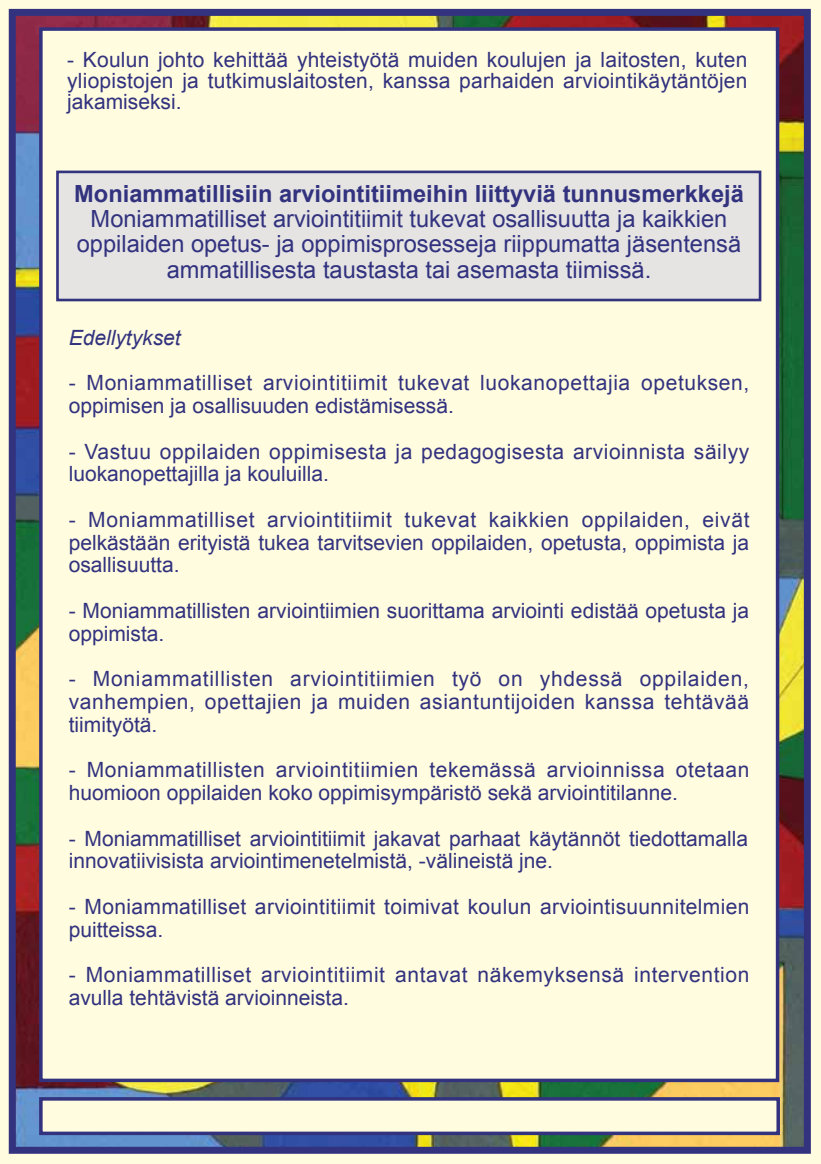
<style>
.page{position:relative;width:821px;height:1164px;background:#fff}
.page>*{position:absolute;margin:0;border:0;box-sizing:border-box;transform-origin:0 0}
.t1{font:23.62px/25.4px "Arial";color:#32327f;text-align:center}
.t2{font:700 23.62px "Arial";color:#32327f}
.t3{font:21px/22.8px "Arial";color:#32327f;text-align:justify}
.t4{font:21px/22.8px "Arial";letter-spacing:.03em;color:#32327f}
.t5{font:21px/22.8px "Arial";letter-spacing:.025em;color:#32327f}
.t6{font:italic 21px "Arial";color:#32327f}
</style>
<div class="page">
<img style="left:17px;top:17px;width:786px;height:1128px">
<div style="left:0;top:0;width:821px;height:12px;background:#fffcdf"></div>
<div style="left:807px;top:0;width:14px;height:1163px;background:#fffcdf"></div>
<div style="left:0;top:1150px;width:821px;height:13px;background:#fffcdf"></div>
<div style="left:0;top:0;width:12px;height:1163px;background:#fffcdf"></div>
<div style="left:39px;top:27px;width:740px;height:1054px;background:#fffcdf;border:4px solid #32327f"></div>
<div style="left:56px;top:170px;width:705px;height:131px;background:#e5e4e3;border:3px solid #32327f"></div>
<div style="left:9px;top:9px;width:802px;height:1144px;border:7px solid #32327f"></div>
<div style="left:39px;top:1096px;width:741px;height:38px;background:#fffcdf;border:4px solid #32327f"></div>
<p class="t3" style="left:67px;top:49px;width:682px;line-height:21px">- Koulun johto kehittää yhteistyötä muiden koulujen ja laitosten, kuten yliopistojen ja tutkimuslaitosten, kanssa parhaiden arviointikäytäntöjen jakamiseksi.</p>
<p class="t2" style="left:74px;top:178px;width:671px">Moniammatillisiin arviointitiimeihin liittyviä tunnusmerkkejä</p>
<p class="t1" style="left:77px;top:206px;width:666px">Moniammatilliset arviointitiimit tukevat osallisuutta ja kaikkien oppilaiden opetus- ja oppimisprosesseja riippumatta jäsentensä ammatillisesta taustasta tai asemasta tiimissä.</p>
<p class="t6" style="left:69px;top:324px;width:114px">Edellytykset</p>
<p class="t4" style="left:69px;top:372px;width:682px">- Moniammatilliset arviointitiimit tukevat luokanopettajia opetuksen, oppimisen ja osallisuuden edistämisessä.</p>
<p class="t5" style="left:69px;top:440px;width:682px">- Vastuu oppilaiden oppimisesta ja pedagogisesta arvioinnista säilyy luokanopettajilla ja kouluilla.</p>
<p class="t3" style="left:69px;top:508px;width:682px">- Moniammatilliset arviointitiimit tukevat kaikkien oppilaiden, eivät pelkästään erityistä tukea tarvitsevien oppilaiden, opetusta, oppimista ja osallisuutta.</p>
<p class="t3" style="left:69px;top:599px;width:682px">- Moniammatillisten arviointiimien suorittama arviointi edistää opetusta ja oppimista.</p>
<p class="t3" style="left:69px;top:667px;width:682px">- Moniammatillisten arviointitiimien työ on yhdessä oppilaiden, vanhempien, opettajien ja muiden asiantuntijoiden kanssa tehtävää tiimityötä.</p>
<p class="t4" style="left:69px;top:758px;width:682px">- Moniammatillisten arviointitiimien tekemässä arvioinnissa otetaan huomioon oppilaiden koko oppimisympäristö sekä arviointitilanne.</p>
<p class="t3" style="left:69px;top:827px;width:681px">- Moniammatilliset arviointitiimit jakavat parhaat käytännöt tiedottamalla innovatiivisista arviointimenetelmistä, -välineistä jne.</p>
<p class="t3" style="left:69px;top:895px;width:682px">- Moniammatilliset arviointitiimit toimivat koulun arviointisuunnitelmien puitteissa.</p>
<p class="t4" style="left:69px;top:963px;width:682px">- Moniammatilliset arviointitiimit antavat näkemyksensä intervention avulla tehtävistä arvioinneista.</p>
</div>
